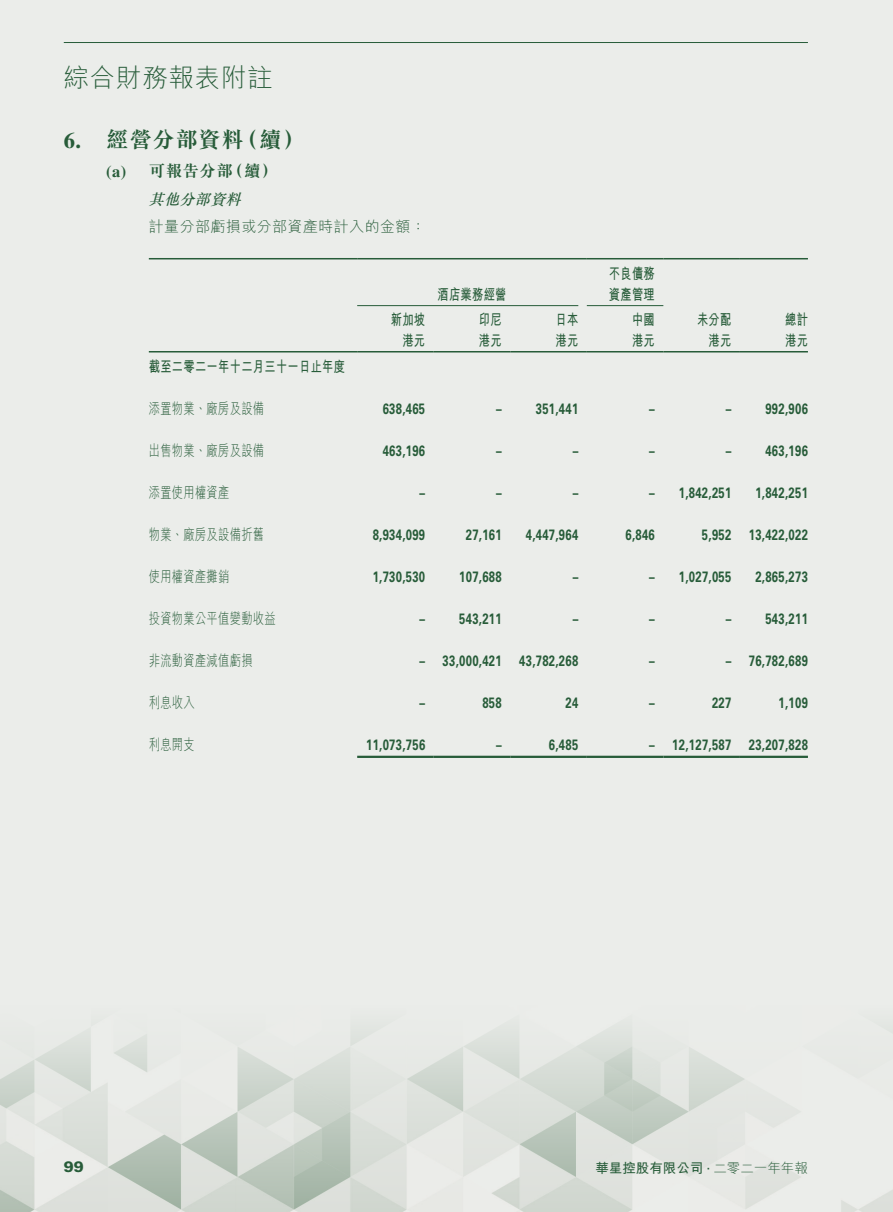
<style>
.page{position:relative;width:893px;height:1212px;background:#ebedea}
.page>*{position:absolute;margin:0;border:0;box-sizing:border-box;transform-origin:0 0}
.t1{font:300 25.5px "M Hei HK";letter-spacing:.03em;color:#275c39}
.t2{font:700 22.5px "M Sung HK";letter-spacing:.025em;color:#275c39}
.t3{font:700 16.5px "M Sung HK";letter-spacing:.025em;color:#275c39}
.t4{font:700 15px "Univers LT Std";letter-spacing:.03em;color:#275c39;scale:.75 1}
.t5{font:300 15px "M Hei HK";letter-spacing:.03em;color:#275c39;scale:.75 1}
.t6{font:700 15px/21px "M Hei HK";letter-spacing:.03em;color:#275c39;scale:.75 1}
.t7{font:300 15px "M Hei HK";letter-spacing:.03em;color:#275c39}
.t8{font:italic 500 15px "M Sung HK";color:#275c39}
.t9{font:900 15px "Univers LT Std";color:#275c39}
.t10{font:700 13.5px "M Hei HK";color:#275c39}
.s1{font-family:"Times LT Std"}
.s2{font-family:"Univers LT Std";font-size:12px}
.s3{font-weight:300}
</style>
<div class="page">
<img style="left:0;top:1031px;width:893px;height:181px">
<hr style="left:64px;top:42px;width:744px;height:1px;background:#275c39">
<hr style="left:149px;top:258px;width:208px;height:1px;background:#275c39">
<hr style="left:357px;top:258px;width:230px;height:1px;background:#275c39">
<hr style="left:587px;top:258px;width:76px;height:1px;background:#275c39">
<hr style="left:663px;top:258px;width:77px;height:1px;background:#275c39">
<hr style="left:740px;top:258px;width:68px;height:1px;background:#275c39">
<hr style="left:357px;top:305px;width:221px;height:1px;background:#275c39">
<hr style="left:587px;top:305px;width:76px;height:1px;background:#275c39">
<hr style="left:149px;top:351px;width:208px;height:1px;background:#275c39">
<hr style="left:357px;top:351px;width:77px;height:1px;background:#275c39">
<hr style="left:434px;top:351px;width:76px;height:1px;background:#275c39">
<hr style="left:510px;top:351px;width:77px;height:1px;background:#275c39">
<hr style="left:587px;top:351px;width:76px;height:1px;background:#275c39">
<hr style="left:663px;top:351px;width:77px;height:1px;background:#275c39">
<hr style="left:740px;top:351px;width:68px;height:1px;background:#275c39">
<hr style="left:357px;top:756px;width:77px;height:2px;background:#275c39">
<hr style="left:434px;top:756px;width:76px;height:2px;background:#275c39">
<hr style="left:510px;top:756px;width:77px;height:2px;background:#275c39">
<hr style="left:587px;top:756px;width:76px;height:2px;background:#275c39">
<hr style="left:663px;top:756px;width:77px;height:2px;background:#275c39">
<hr style="left:740px;top:756px;width:68px;height:2px;background:#275c39">
<h1 class="t1" style="left:64px;top:64px;width:210px">綜合財務報表附註</h1>
<h2 class="t2" style="left:64px;top:124px;width:243px"><span class="s1">6.</span> 經營分部資料（續）</h2>
<p class="t3" style="left:106px;top:160px;width:173px"><span class="s1">(a)</span> 可報告分部（續）</p>
<p class="t8" style="left:149px;top:189px;width:99px">其他分部資料</p>
<p class="t7" style="left:149px;top:219px;width:279px">計量分部虧損或分部資產時計入的金額：</p>
<p class="t6" style="left:437px;top:282px;width:94px">酒店業務經營</p>
<p class="t6" style="left:609px;top:261px;width:63px">不良債務資產管理</p>
<p class="t6" style="left:391px;top:308px;width:47px">新加坡</p>
<p class="t6" style="left:479px;top:308px;width:32px">印尼</p>
<p class="t6" style="left:555px;top:308px;width:32px">日本</p>
<p class="t6" style="left:632px;top:308px;width:32px">中國</p>
<p class="t6" style="left:697px;top:308px;width:47px">未分配</p>
<p class="t6" style="left:785px;top:308px;width:32px">總計</p>
<p class="t6" style="left:402px;top:329px;width:32px">港元</p>
<p class="t6" style="left:479px;top:329px;width:32px">港元</p>
<p class="t6" style="left:555px;top:329px;width:32px">港元</p>
<p class="t6" style="left:632px;top:329px;width:32px">港元</p>
<p class="t6" style="left:709px;top:329px;width:32px">港元</p>
<p class="t6" style="left:785px;top:329px;width:32px">港元</p>
<p class="t6" style="left:149px;top:354px;width:263px">截至二零二一年十二月三十一日止年度</p>
<p class="t5" style="left:149px;top:400px;width:155px">添置物業、廠房及設備</p>
<p class="t4" style="left:383px;top:399px;width:58px">638,465</p>
<p class="t4" style="left:496px;top:399px;width:111px">– 351,441</p>
<p class="t4" style="left:649px;top:399px;width:9px">–</p>
<p class="t4" style="left:726px;top:399px;width:111px">– 992,906</p>
<p class="t5" style="left:149px;top:442px;width:155px">出售物業、廠房及設備</p>
<p class="t4" style="left:383px;top:441px;width:58px">463,196</p>
<p class="t4" style="left:496px;top:441px;width:9px">–</p>
<p class="t4" style="left:573px;top:441px;width:9px">–</p>
<p class="t4" style="left:649px;top:441px;width:9px">–</p>
<p class="t4" style="left:726px;top:441px;width:111px">– 463,196</p>
<p class="t5" style="left:149px;top:484px;width:109px">添置使用權資產</p>
<p class="t4" style="left:420px;top:483px;width:9px">–</p>
<p class="t4" style="left:496px;top:483px;width:9px">–</p>
<p class="t4" style="left:573px;top:483px;width:9px">–</p>
<p class="t4" style="left:649px;top:483px;width:111px">– 1,842,251</p>
<p class="t4" style="left:755px;top:483px;width:72px">1,842,251</p>
<p class="t5" style="left:149px;top:526px;width:155px">物業、廠房及設備折舊</p>
<p class="t4" style="left:373px;top:525px;width:72px">8,934,099</p>
<p class="t4" style="left:466px;top:525px;width:49px">27,161</p>
<p class="t4" style="left:526px;top:525px;width:72px">4,447,964</p>
<p class="t4" style="left:625px;top:525px;width:41px">6,846</p>
<p class="t4" style="left:702px;top:525px;width:143px">5,952 13,422,022</p>
<p class="t5" style="left:149px;top:568px;width:109px">使用權資產攤銷</p>
<p class="t4" style="left:373px;top:567px;width:72px">1,730,530</p>
<p class="t4" style="left:459px;top:567px;width:58px">107,688</p>
<p class="t4" style="left:573px;top:567px;width:9px">–</p>
<p class="t4" style="left:649px;top:567px;width:111px">– 1,027,055</p>
<p class="t4" style="left:755px;top:567px;width:72px">2,865,273</p>
<p class="t5" style="left:149px;top:610px;width:171px">投資物業公平值變動收益</p>
<p class="t4" style="left:420px;top:609px;width:111px">– 543,211</p>
<p class="t4" style="left:573px;top:609px;width:9px">–</p>
<p class="t4" style="left:649px;top:609px;width:9px">–</p>
<p class="t4" style="left:726px;top:609px;width:111px">– 543,211</p>
<p class="t5" style="left:149px;top:652px;width:140px">非流動資產減值虧損</p>
<p class="t4" style="left:420px;top:651px;width:213px">– 33,000,421 43,782,268</p>
<p class="t4" style="left:649px;top:651px;width:9px">–</p>
<p class="t4" style="left:726px;top:651px;width:111px">– 76,782,689</p>
<p class="t5" style="left:149px;top:694px;width:63px">利息收入</p>
<p class="t4" style="left:420px;top:693px;width:9px">–</p>
<p class="t4" style="left:482px;top:693px;width:27px">858</p>
<p class="t4" style="left:565px;top:693px;width:19px">24</p>
<p class="t4" style="left:649px;top:693px;width:9px">–</p>
<p class="t4" style="left:712px;top:693px;width:27px">227</p>
<p class="t4" style="left:778px;top:693px;width:41px">1,109</p>
<p class="t5" style="left:149px;top:736px;width:63px">利息開支</p>
<p class="t4" style="left:366px;top:735px;width:80px">11,073,756</p>
<p class="t4" style="left:496px;top:735px;width:9px">–</p>
<p class="t4" style="left:549px;top:735px;width:41px">6,485</p>
<p class="t4" style="left:649px;top:735px;width:213px">– 12,127,587 23,207,828</p>
<p class="t9" style="left:64px;top:1157px;width:22px">99</p>
<p class="t10" style="left:595px;top:1158px;width:214px">華星控股有限公司 <span class="s2">·</span> <span class="s3">二零二一年年報</span></p>
</div>
